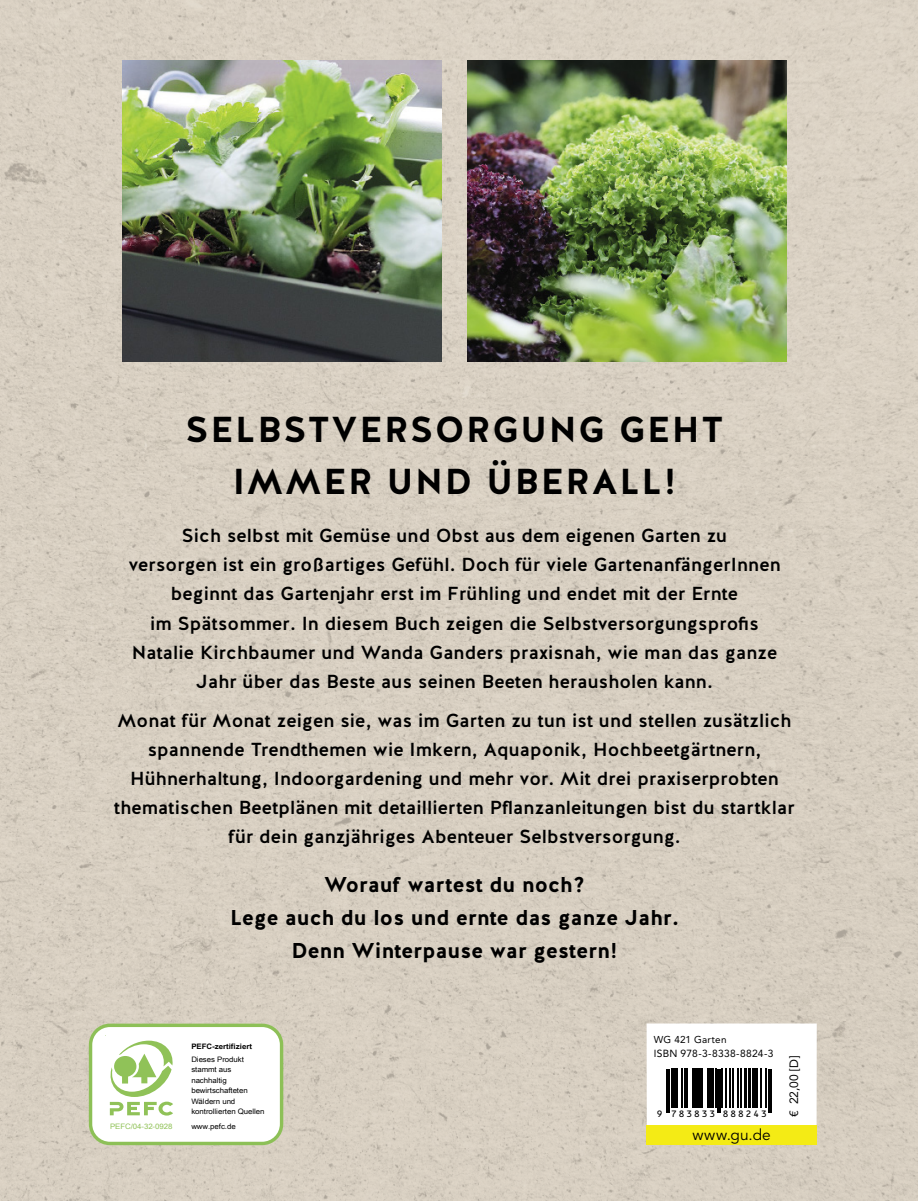
<style>
.page{position:relative;width:918px;height:1201px;background:#fff}
.page>*{position:absolute;margin:0;border:0;box-sizing:border-box;transform-origin:0 0}
.t1{font:700 36.05px/51.4px "Halis GR";letter-spacing:.05em;color:#000;text-align:center}
.t2{font:700 21.35px/32.6px "Halis GR";letter-spacing:.005em;color:#000;text-align:center}
.t3{font:500 18.9px/29.2px "Halis GR";letter-spacing:.005em;color:#000;text-align:center}
.t4{font:15.4px "Avenir LT Std";letter-spacing:.025em;color:#000}
.t5{font:12.08px "Avenir LT Std";color:#000}
.t6{font:10.33px "Avenir LT Std";letter-spacing:.02em;color:#000}
.t7{font:9.97px "Avenir LT Std";letter-spacing:.02em;color:#000}
.t8{font:9.28px "OCRB";letter-spacing:.215em;color:#000}
.t9{font:7.52px/10.5px "Arial Unicode MS";letter-spacing:-.005em;color:#000;scale:1.05 1}
.t10{font:700 7.52px "Arial Unicode MS";letter-spacing:-.005em;color:#000;scale:1.05 1}
.t11{font:7.52px "Arial Unicode MS";letter-spacing:-.005em;color:#90c258;scale:1.05 1}
</style>
<div class="page">
<img style="left:0;top:0;width:918px;height:1200px">
<img style="left:122px;top:61px;width:320px;height:300px">
<img style="left:467px;top:61px;width:319px;height:300px">
<div style="left:91px;top:1025px;width:190px;height:118px;background:#fff;border-radius:19px"></div>
<div style="left:89px;top:1023px;width:194px;height:122px;border:3px solid #8dc057;border-radius:19px"></div>
<svg style="left:109px;top:1040px;width:64px;height:76px"></svg>
<div style="left:646px;top:1023px;width:171px;height:121px;background:#fff"></div>
<div style="left:646px;top:1125px;width:171px;height:20px;background:#f4eb15"></div>
<hr style="left:666px;top:1068px;width:2px;height:44px;background:#000">
<hr style="left:669px;top:1068px;width:1px;height:44px;background:#000">
<hr style="left:671px;top:1068px;width:3px;height:40px;background:#000">
<hr style="left:675px;top:1068px;width:2px;height:40px;background:#000">
<hr style="left:681px;top:1068px;width:1px;height:40px;background:#000">
<hr style="left:684px;top:1068px;width:1px;height:40px;background:#000">
<hr style="left:686px;top:1068px;width:1px;height:40px;background:#000">
<hr style="left:692px;top:1068px;width:1px;height:40px;background:#000">
<hr style="left:694px;top:1068px;width:2px;height:40px;background:#000">
<hr style="left:697px;top:1068px;width:4px;height:40px;background:#000">
<hr style="left:702px;top:1068px;width:1px;height:40px;background:#000">
<hr style="left:707px;top:1068px;width:1px;height:40px;background:#000">
<div style="left:709px;top:1068px;width:5px;height:40px;background:#000"></div>
<hr style="left:715px;top:1068px;width:1px;height:40px;background:#000">
<hr style="left:717px;top:1068px;width:1px;height:44px;background:#000">
<hr style="left:719px;top:1068px;width:1px;height:44px;background:#000">
<hr style="left:722px;top:1068px;width:1px;height:40px;background:#000">
<hr style="left:725px;top:1068px;width:1px;height:40px;background:#000">
<hr style="left:729px;top:1068px;width:1px;height:40px;background:#000">
<hr style="left:733px;top:1068px;width:1px;height:40px;background:#000">
<hr style="left:737px;top:1068px;width:1px;height:40px;background:#000">
<hr style="left:740px;top:1068px;width:1px;height:40px;background:#000">
<hr style="left:745px;top:1068px;width:2px;height:40px;background:#000">
<hr style="left:748px;top:1068px;width:2px;height:40px;background:#000">
<hr style="left:752px;top:1068px;width:1px;height:40px;background:#000">
<hr style="left:755px;top:1068px;width:3px;height:40px;background:#000">
<hr style="left:760px;top:1068px;width:1px;height:40px;background:#000">
<hr style="left:766px;top:1068px;width:1px;height:40px;background:#000">
<hr style="left:768px;top:1068px;width:1px;height:44px;background:#000">
<hr style="left:770px;top:1068px;width:1px;height:44px;background:#000">
<h1 class="t1" style="left:186px;top:403px;width:539px">SELBSTVERSORGUNG GEHT<br>IMMER UND ÜBERALL!</h1>
<p class="t3" style="left:128px;top:521px;width:654px">Sich selbst mit Gemüse und Obst aus dem eigenen Garten zu<br>versorgen ist ein großartiges Gefühl. Doch für viele GartenanfängerInnen beginnt das Gartenjahr erst im Frühling und endet mit der Ernte<br>im Spätsommer. In diesem Buch zeigen die Selbstversorgungsprofis Natalie Kirchbaumer und Wanda Ganders praxisnah, wie man das ganze Jahr über das Beste aus seinen Beeten herausholen kann.</p>
<p class="t3" style="left:114px;top:706px;width:682px">Monat für Monat zeigen sie, was im Garten zu tun ist und stellen zusätzlich spannende Trendthemen wie Imkern, Aquaponik, Hochbeetgärtnern, Hühnerhaltung, Indoorgardening und mehr vor. Mit drei praxiserprobten thematischen Beetplänen mit detaillierten Pflanzanleitungen bist du startklar für dein ganzjähriges Abenteuer Selbstversorgung.</p>
<p class="t2" style="left:230px;top:868px;width:450px">Worauf wartest du noch?<br>Lege auch du los und ernte das ganze Jahr.<br>Denn Winterpause war gestern!</p>
<p class="t11" style="left:110px;top:1120px;width:61px">PEFC/04-32-0928</p>
<p class="t10" style="left:191px;top:1040px;width:59px">PEFC-zertifiziert</p>
<p class="t9" style="left:191px;top:1053px;width:71px">Dieses Produkt stammt aus nachhaltig bewirtschafteten<br>Wäldern und kontrollierten Quellen</p>
<p class="t9" style="left:191px;top:1120px;width:44px">www.pefc.de</p>
<p class="t7" style="left:654px;top:1035px;width:74px">WG 421 Garten</p>
<p class="t6" style="left:654px;top:1049px;width:121px">ISBN 978-3-8338-8824-3</p>
<p class="t8" style="left:656px;top:1110px;width:112px">9 783833 888243</p>
<p class="t4" style="left:692px;top:1127px;width:80px">www.gu.de</p>
<p class="t5" style="left:789px;top:1116px;width:63px;rotate:-90deg">€ 22,00 [D]</p>
</div>
